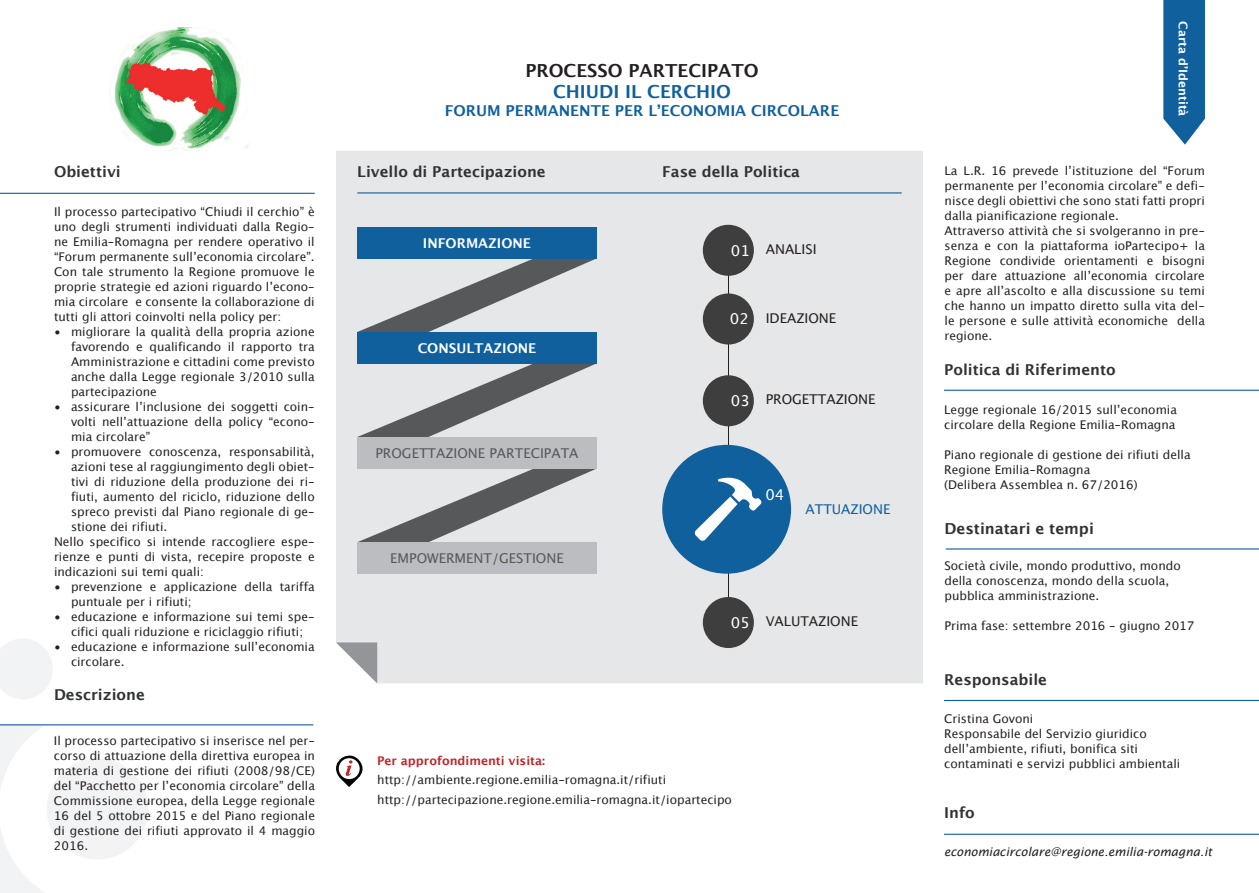
<style>
.page{position:relative;width:1259px;height:893px;background:#fff}
.page>*{position:absolute;margin:0;border:0;box-sizing:border-box;transform-origin:0 0}
.t1{font:700 18px "Lucida Grande";color:#231f20}
.t2{font:700 18px "Lucida Grande";color:#10609e}
.t3{font:700 15.15px "Lucida Grande";color:#313232}
.t4{font:700 15px "Lucida Grande";color:#313232}
.t5{font:700 15px "Lucida Grande";color:#10609e}
.t6{font:15px "Lucida Grande";color:#fff}
.t7{font:13.5px "Lucida Grande";color:#57585a}
.t8{font:13.5px "Lucida Grande";color:#231f20}
.t9{font:700 13.5px "Lucida Grande";color:#fff}
.t10{font:13.5px "Lucida Grande";color:#10609e}
.t11{font:12px/15px "Lucida Grande";color:#231f20}
.t12{font:italic 12px "Lucida Sans";color:#231f20}
.t13{font:700 12px "Lucida Grande";color:#c12629}
.t14{font:700 12px "Lucida Grande";color:#fff}
</style>
<div class="page">
<div style="left:336px;top:151px;width:587px;height:532px;background:#e6e7e9"></div>
<hr style="left:0;top:193px;width:315px;height:1px;background:#10609e">
<hr style="left:357px;top:192px;width:544px;height:1px;background:#10609e">
<hr style="left:944px;top:390px;width:315px;height:1px;background:#10609e">
<hr style="left:945px;top:548px;width:314px;height:2px;background:#10609e">
<hr style="left:944px;top:700px;width:315px;height:1px;background:#10609e">
<hr style="left:944px;top:834px;width:315px;height:1px;background:#10609e">
<hr style="left:728px;top:260px;width:1px;height:347px;background:#231f20">
<div style="left:662px;top:445px;width:129px;height:129px;background:#10609e;border-radius:50%"></div>
<div style="left:703px;top:225px;width:51px;height:51px;background:#3e3e3f;border-radius:50%"></div>
<div style="left:703px;top:375px;width:51px;height:51px;background:#3e3e3f;border-radius:50%"></div>
<div style="left:703px;top:597px;width:51px;height:51px;background:#3e3e3f;border-radius:50%"></div>
<div style="left:703px;top:293px;width:51px;height:51px;background:#3e3e3f;border-radius:50%"></div>
<svg style="left:695px;top:478px;width:66px;height:63px"></svg>
<svg style="left:336px;top:755px;width:27px;height:32px"></svg>
<img style="left:114px;top:27px;width:134px;height:123px">
<svg style="left:1163px;top:0;width:42px;height:145px;background:#2870a7"></svg>
<svg style="left:0;top:639px;width:52px;height:60px"></svg>
<div style="left:47px;top:758px;width:101px;height:101px;background:#f2f3f4;border-radius:50%"></div>
<svg style="left:0;top:725px;width:46px;height:63px"></svg>
<svg style="left:0;top:829px;width:44px;height:64px"></svg>
<svg style="left:357px;top:258px;width:240px;height:74px;background:#bbbdc0"></svg>
<svg style="left:357px;top:363px;width:240px;height:74px;background:#bbbdc0"></svg>
<svg style="left:357px;top:469px;width:240px;height:73px;background:#bebfc1"></svg>
<div style="left:357px;top:332px;width:240px;height:31px;background:#10609e"></div>
<div style="left:357px;top:227px;width:240px;height:31px;background:#10609e"></div>
<div style="left:357px;top:437px;width:240px;height:32px;background:#bcbdc0"></div>
<div style="left:357px;top:542px;width:240px;height:32px;background:#bcbdc0"></div>
<svg style="left:336px;top:642px;width:41px;height:41px"></svg>
<hr style="left:0;top:724px;width:313px;height:1px;background:#10609e">
<p class="t4" style="left:54px;top:162px;width:68px">Obiettivi</p>
<p class="t11" style="left:54px;top:204px;width:262px;text-align:justify">Il processo partecipativo “Chiudi il cerchio” è uno degli strumenti individuati dalla Regio&shy;ne Emilia-Romagna per rendere operativo il “Forum permanente sull’economia circolare”.<br>Con tale strumento la Regione promuove le proprie strategie ed azioni riguardo l’econo&shy;mia circolare e consente la collaborazione di tutti gli attori coinvolti nella policy per:</p>
<p class="t11" style="left:71px;top:324px;width:245px;text-align:justify;text-indent:-17px">• migliorare la qualità della propria azione favorendo e qualificando il rapporto tra Amministrazione e cittadini come previsto anche dalla Legge regionale 3/2010 sulla partecipazione</p>
<p class="t11" style="left:71px;top:399px;width:245px;text-align:justify;text-indent:-17px">• assicurare l’inclusione dei soggetti coin&shy;volti nell’attuazione della policy “econo&shy;mia circolare”</p>
<p class="t11" style="left:54px;top:444px;width:262px">• promuovere conoscenza, responsabilità,</p>
<p class="t11" style="left:71px;top:459px;width:245px">azioni tese al raggiungimento degli obiet-</p>
<p class="t11" style="left:71px;top:474px;width:245px">tivi di riduzione della produzione dei ri-</p>
<p class="t11" style="left:71px;top:489px;width:245px">fiuti, aumento del riciclo, riduzione dello</p>
<p class="t11" style="left:71px;top:504px;width:245px">spreco previsti dal Piano regionale di ge-</p>
<p class="t11" style="left:71px;top:519px;width:98px">stione dei rifiuti.</p>
<p class="t11" style="left:54px;top:534px;width:262px">Nello specifico si intende raccogliere espe-</p>
<p class="t11" style="left:54px;top:549px;width:262px">rienze e punti di vista, recepire proposte e</p>
<p class="t11" style="left:54px;top:564px;width:151px">indicazioni sui temi quali:</p>
<p class="t11" style="left:71px;top:579px;width:245px;text-indent:-17px">• prevenzione e applicazione della tariffa puntuale per i rifiuti;</p>
<p class="t11" style="left:54px;top:609px;width:262px;text-align:center">• educazione e informazione sui temi spe&shy;cifici quali riduzione e riciclaggio rifiuti;</p>
<p class="t11" style="left:71px;top:639px;width:245px;text-indent:-17px">• educazione e informazione sull’economia circolare.</p>
<p class="t4" style="left:54px;top:685px;width:92px">Descrizione</p>
<p class="t11" style="left:54px;top:733px;width:262px;text-align:justify">Il processo partecipativo si inserisce nel per&shy;corso di attuazione della direttiva europea in materia di gestione dei rifiuti (2008/98/CE) del “Pacchetto per l’economia circolare” della Commissione europea, della Legge regionale 16 del 5 ottobre 2015 e del Piano regionale di gestione dei rifiuti approvato il 4 maggio 2016.</p>
<h1 class="t1" style="left:525px;top:58px;width:235px">PROCESSO PARTECIPATO</h1>
<h1 class="t2" style="left:553px;top:80px;width:179px">CHIUDI IL CERCHIO</h1>
<p class="t5" style="left:445px;top:101px;width:396px">FORUM PERMANENTE PER L’ECONOMIA CIRCOLARE</p>
<p class="t4" style="left:357px;top:162px;width:190px">Livello di Partecipazione</p>
<p class="t4" style="left:662px;top:162px;width:139px">Fase della Politica</p>
<p class="t9" style="left:423px;top:234px;width:110px">INFORMAZIONE</p>
<p class="t9" style="left:418px;top:339px;width:120px">CONSULTAZIONE</p>
<p class="t7" style="left:375px;top:444px;width:205px">PROGETTAZIONE PARTECIPATA</p>
<p class="t7" style="left:390px;top:549px;width:175px">EMPOWERMENT/GESTIONE</p>
<p class="t6" style="left:731px;top:240px;width:20px">01</p>
<p class="t8" style="left:765px;top:240px;width:52px">ANALISI</p>
<p class="t6" style="left:730px;top:309px;width:20px">02</p>
<p class="t8" style="left:765px;top:308px;width:72px">IDEAZIONE</p>
<p class="t6" style="left:731px;top:390px;width:20px">03</p>
<p class="t8" style="left:765px;top:390px;width:111px">PROGETTAZIONE</p>
<p class="t6" style="left:765px;top:484px;width:20px">04</p>
<p class="t10" style="left:805px;top:500px;width:86px">ATTUAZIONE</p>
<p class="t6" style="left:731px;top:612px;width:20px">05</p>
<p class="t8" style="left:765px;top:612px;width:94px">VALUTAZIONE</p>
<p class="t13" style="left:377px;top:752px;width:169px">Per approfondimenti visita:</p>
<p class="t11" style="left:377px;top:771px;width:356px;line-height:19.5px">http://ambiente.regione.emilia-romagna.it/rifiuti http://partecipazione.regione.emilia-romagna.it/iopartecipo</p>
<p class="t14" style="left:1191px;top:21px;width:97px;rotate:90deg">Carta d’Identità</p>
<p class="t11" style="left:944px;top:164px;width:262px">La L.R. 16 prevede l’istituzione del “Forum permanente per l’economia circolare” e defi&shy;nisce degli obiettivi che sono stati fatti propri dalla pianificazione regionale.<br>Attraverso attività che si svolgeranno in pre&shy;senza e con la piattaforma ioPartecipo+ la Regione condivide orientamenti e bisogni per dare attuazione all’economia circolare e apre all’ascolto e alla discussione su temi che hanno un impatto diretto sulla vita del&shy;le persone e sulle attività economiche della regione.</p>
<p class="t4" style="left:944px;top:360px;width:173px">Politica di Riferimento</p>
<p class="t11" style="left:944px;top:402px;width:234px">Legge regionale 16/2015 sull’economia circolare della Regione Emilia-Romagna</p>
<p class="t11" style="left:944px;top:447px;width:248px">Piano regionale di gestione dei rifiuti della<br>Regione Emilia-Romagna<br>(Delibera Assemblea n. 67/2016)</p>
<p class="t3" style="left:944px;top:518px;width:151px">Destinatari e tempi</p>
<p class="t11" style="left:944px;top:559px;width:238px">Società civile, mondo produttivo, mondo della conoscenza, mondo della scuola, pubblica amministrazione.</p>
<p class="t11" style="left:944px;top:619px;width:251px">Prima fase: settembre 2016 - giugno 2017</p>
<p class="t4" style="left:944px;top:670px;width:104px">Responsabile</p>
<p class="t11" style="left:944px;top:711px;width:238px">Cristina Govoni<br>Responsabile del Servizio giuridico dell’ambiente, rifiuti, bonifica siti contaminati e servizi pubblici ambientali</p>
<p class="t4" style="left:944px;top:803px;width:32px">Info</p>
<p class="t12" style="left:944px;top:844px;width:269px">economiacircolare@regione.emilia-romagna.it</p>
</div>
